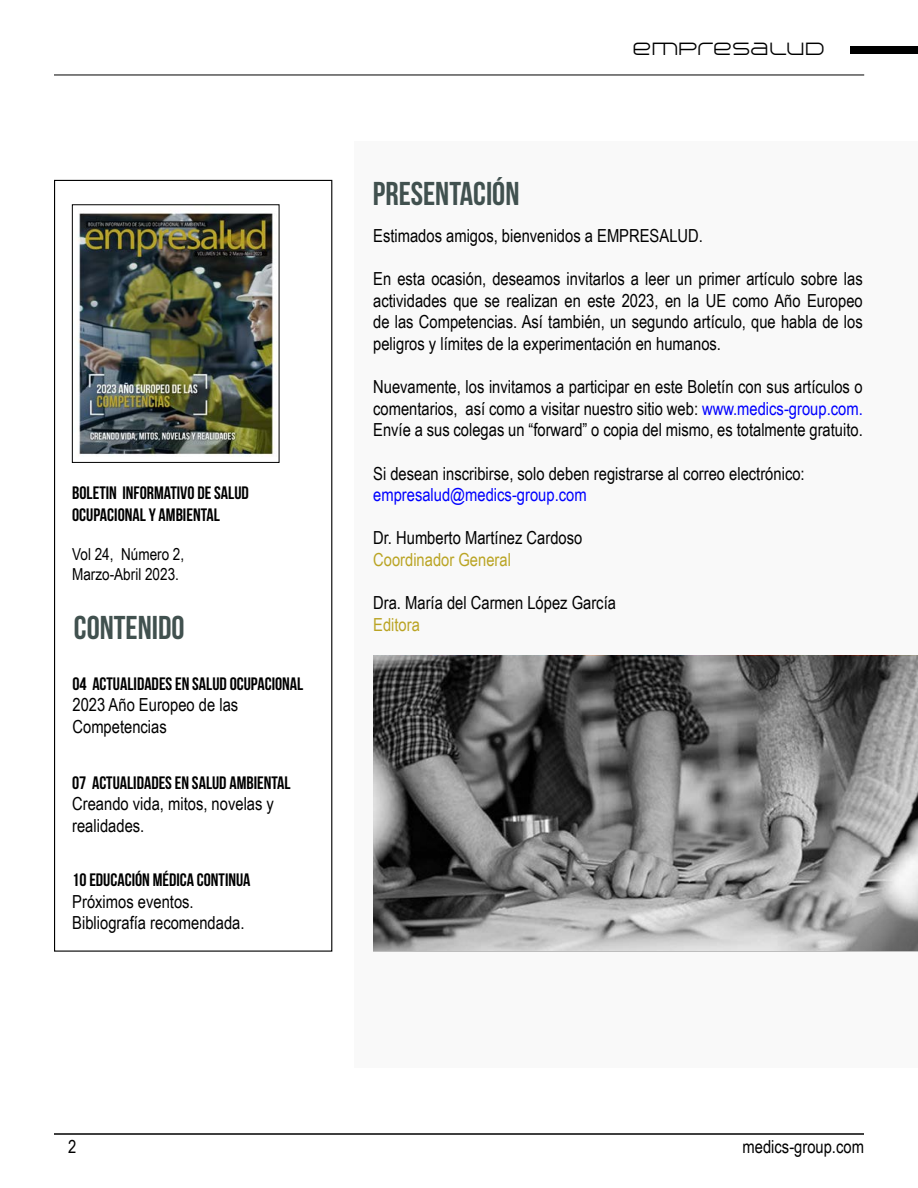
<style>
.page{position:relative;width:918px;height:1188px;background:#fff}
.page>*{position:absolute;margin:0;border:0;box-sizing:border-box;transform-origin:0 0}
.t1{font:33px "Bebas Neue";color:#41514f}
.t2{font:18px/21.6px "Arial Narrow";color:#000}
.t3{font:18px/21.6px "Bebas Neue";color:#000}
.t4{font:18px "Arial Narrow";color:#00f}
.t5{font:18px "Arial Narrow";color:#baa424}
.t6{font:300 18px "Arkitech";letter-spacing:-.04em;color:#000}
.t7{font:16.5px/19.8px "Arial Narrow";color:#000}
.s1{color:#00f}
</style>
<div class="page">
<div style="left:850px;top:47px;width:68px;height:7px;background:#000"></div>
<hr style="left:54px;top:1133px;width:810px;height:2px;background:#000">
<div style="left:355px;top:141px;width:563px;height:927px;background:#f8f8f8"></div>
<hr style="left:54px;top:75px;width:810px;height:1px;background:#000">
<img style="left:78px;top:213px;width:196px;height:244px">
<div style="left:72px;top:205px;width:207px;height:258px;border:1px solid #000"></div>
<svg style="left:373px;top:656px;width:545px;height:296px;background:#787878"></svg>
<p class="t3" style="left:72px;top:482px;width:178px">BOLETIN INFORMATIVO DE SALUD<br>OCUPACIONAL Y AMBIENTAL</p>
<p class="t7" style="left:72px;top:544px;width:114px">Vol 24, Número 2,<br>Marzo-Abril 2023.</p>
<h1 class="t1" style="left:74px;top:610px;width:112px">CONTENIDO</h1>
<p class="t3" style="left:72px;top:672px;width:232px">04 ACTUALIDADES EN SALUD OCUPACIONAL</p>
<p class="t2" style="left:72px;top:694px;width:167px">2023 Año Europeo de las<br>Competencias</p>
<p class="t3" style="left:72px;top:772px;width:220px">07 ACTUALIDADES EN SALUD AMBIENTAL</p>
<p class="t2" style="left:72px;top:793px;width:203px">Creando vida, mitos, novelas y realidades.</p>
<p class="t3" style="left:72px;top:869px;width:180px">10 EDUCACIÓN MÉDICA CONTINUA</p>
<p class="t2" style="left:72px;top:890px;width:174px">Próximos eventos.<br>Bibliografía recomendada.</p>
<p class="t6" style="left:631px;top:37px;width:194px">EMPRESALUD</p>
<h1 class="t1" style="left:373px;top:175px;width:148px">PRESENTACIÓN</h1>
<p class="t2" style="left:373px;top:224px;width:331px">Estimados amigos, bienvenidos a EMPRESALUD.</p>
<p class="t2" style="left:373px;top:267px;width:491px;text-align:justify">En esta ocasión, deseamos invitarlos a leer un primer artículo sobre las actividades que se realizan en este 2023, en la UE como Año Europeo de las Competencias. Así también, un segundo artículo, que habla de los peligros y límites de la experimentación en humanos.</p>
<p class="t2" style="left:373px;top:375px;width:491px;text-align:justify">Nuevamente, los invitamos a participar en este Boletín con sus artículos o comentarios, así como a visitar nuestro sitio web: <span class="s1">www.medics-group.com.<br></span>Envíe a sus colegas un “forward” o copia del mismo, es totalmente gratuito.</p>
<p class="t2" style="left:373px;top:462px;width:433px">Si desean inscribirse, solo deben registrarse al correo electrónico:</p>
<p class="t4" style="left:373px;top:482px;width:215px">empresalud@medics-group.com</p>
<p class="t2" style="left:373px;top:527px;width:211px">Dr. Humberto Martínez Cardoso</p>
<p class="t5" style="left:373px;top:546px;width:139px">Coordinador General</p>
<p class="t2" style="left:373px;top:591px;width:244px">Dra. María del Carmen López García</p>
<p class="t5" style="left:373px;top:611px;width:48px">Editora</p>
<p class="t2" style="left:68px;top:1135px;width:10px">2</p>
<p class="t2" style="left:743px;top:1135px;width:123px">medics-group.com</p>
</div>
